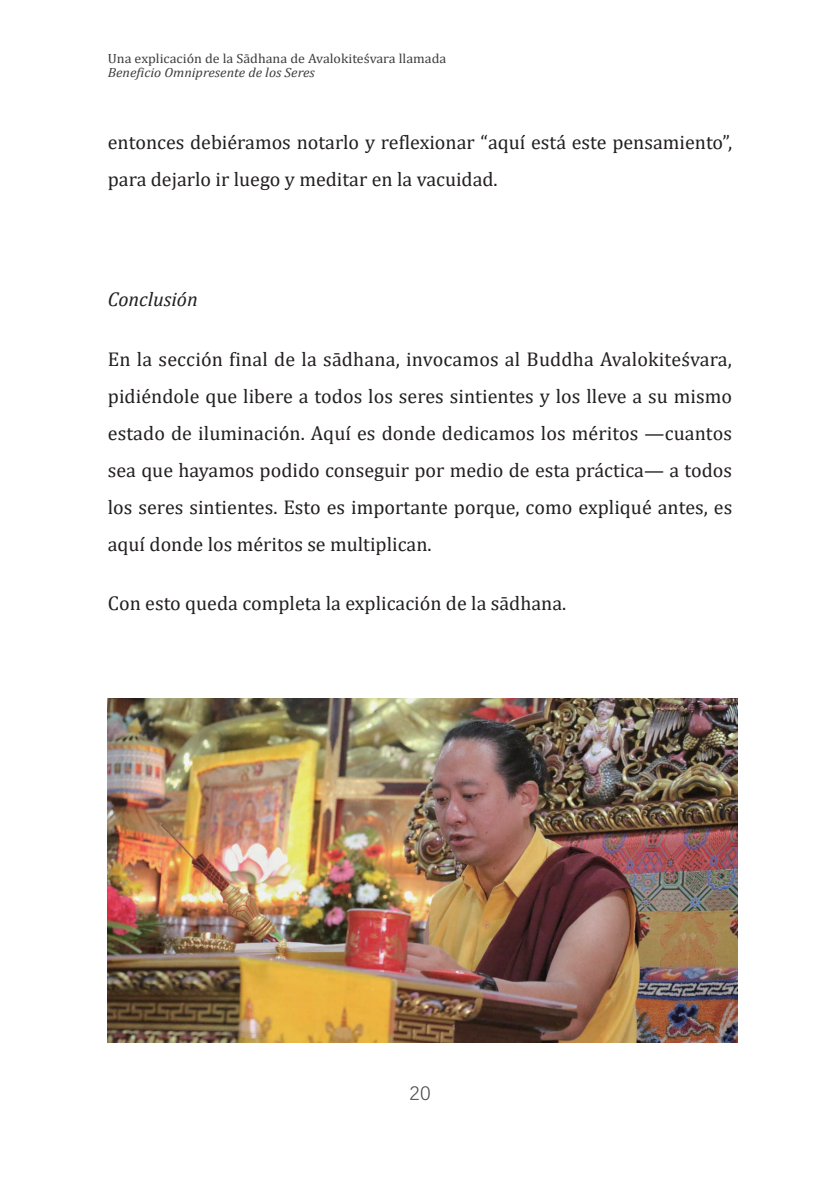
<style>
.page{position:relative;width:840px;height:1191px;background:#fff}
.page>*{position:absolute;margin:0;border:0;box-sizing:border-box;transform-origin:0 0}
.t1{font:20px/37px "Cambria";color:#231f20}
.t2{font:italic 20px "Cambria";color:#231f20}
.t3{font:19px "Deng Xian";color:#4b4c4d;scale:1.05 1}
.t4{font:13.4px "Cambria";color:#3e3e3f;scale:1.05 1}
.t5{font:italic 13.4px "Cambria";color:#3e3e3f;scale:1.05 1}
</style>
<div class="page">
<img style="left:108px;top:698px;width:628px;height:344px">
<p class="t4" style="left:108px;top:51px;width:324px">Una explicación de la Sādhana de Avalokiteśvara llamada</p>
<p class="t5" style="left:108px;top:63px;width:199px">Beneficio Omnipresente de los Seres</p>
<p class="t1" style="left:108px;top:124px;width:625px">entonces debiéramos notarlo y reflexionar “aquí está este pensamiento”, para dejarlo ir luego y meditar en la vacuidad.</p>
<p class="t2" style="left:108px;top:285px;width:91px">Conclusión</p>
<p class="t1" style="left:108px;top:340px;width:625px;text-align:justify">En la sección final de la sādhana, invocamos al Buddha Avalokiteśvara, pidiéndole que libere a todos los seres sintientes y los lleve a su mismo estado de iluminación. Aquí es donde dedicamos los méritos —cuantos sea que hayamos podido conseguir por medio de esta práctica— a todos los seres sintientes. Esto es importante porque, como expliqué antes, es aquí donde los méritos se multiplican.</p>
<p class="t1" style="left:108px;top:585px;width:459px">Con esto queda completa la explicación de la sādhana.</p>
<p class="t3" style="left:409px;top:1080px;width:22px">20</p>
</div>
